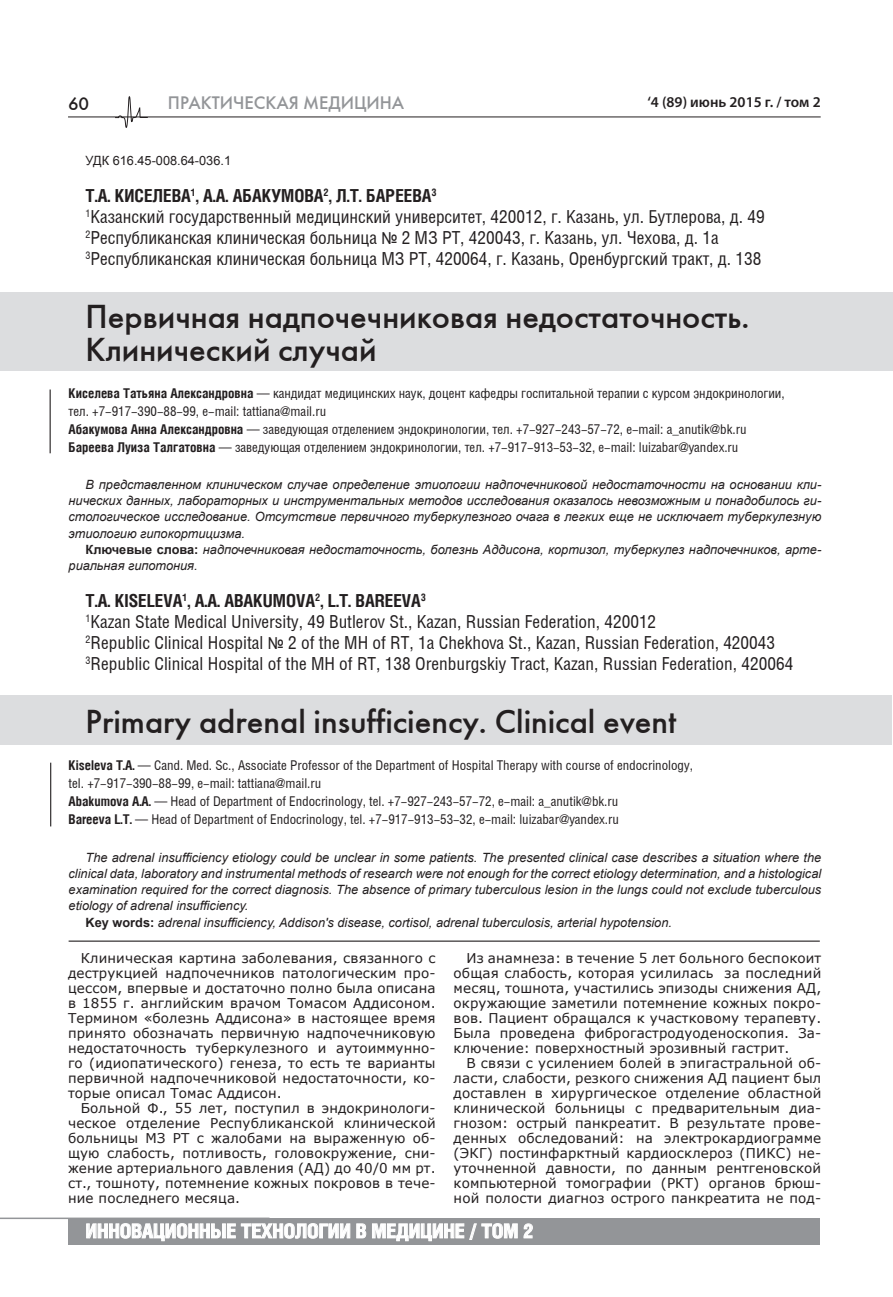
<style>
.page{position:relative;width:893px;height:1297px;background:#fff}
.page>*{position:absolute;margin:0;border:0;box-sizing:border-box;transform-origin:0 0}
.t1{font:33px/33px "Futuris C";color:#231f20}
.t2{font:700 19.5px "Helios Cond";color:#fff;scale:1.05 1}
.t3{font:18px/21px "Helios Cond";color:#231f20}
.t4{font:18px "Futuris C";color:#939598}
.t5{font:18px "Futuris C";color:#231f20}
.t6{font:600 15px "Myriad Pro";color:#231f20}
.t7{font:13.5px/15px "Verdana";letter-spacing:.01em;color:#231f20;text-align:justify}
.t8{font:13.5px/18px "Helios Cond";color:#231f20}
.t9{font:italic 12.75px/16.2px "Arial";color:#231f20;text-align:justify}
.t10{font:12.75px "Arial";color:#231f20}
.s1{font-weight:700}
.s2{font-family:"Arial";font-size:16.5px}
.s3{font-weight:700;font-style:normal}
</style>
<div class="page">
<hr style="left:0;top:1217px;width:269px;height:2px;background:#939598">
<svg style="left:114px;top:96px;width:35px;height:32px"></svg>
<hr style="left:68px;top:117px;width:753px;height:1px;background:#231f20">
<div style="left:69px;top:1218px;width:751px;height:27px;background:#939598"></div>
<svg style="left:86px;top:1223px;width:264px;height:18px"></svg>
<svg style="left:356px;top:1223px;width:10px;height:15px"></svg>
<svg style="left:372px;top:1223px;width:146px;height:18px"></svg>
<svg style="left:524px;top:1223px;width:9px;height:15px"></svg>
<div style="left:0;top:293px;width:893px;height:78px;background:#dcdddf"></div>
<div style="left:0;top:695px;width:891px;height:49px;background:#dcdddf"></div>
<hr style="left:50px;top:389px;width:1px;height:64px;background:#231f20">
<hr style="left:50px;top:763px;width:1px;height:63px;background:#231f20">
<hr style="left:69px;top:940px;width:751px;height:2px;background:#231f20">
<h3 class="t5" style="left:68px;top:93px;width:23px">60</h3>
<h3 class="t4" style="left:168px;top:92px;width:238px">ПРАКТИЧЕСКАЯ МЕДИЦИНА</h3>
<p class="t6" style="left:647px;top:92px;width:175px">‘4 (89) июнь 2015 г. / том 2</p>
<p class="t10" style="left:86px;top:152px;width:147px">УДК 616.45-008.64-036.1</p>
<p class="t3" style="left:86px;top:185px;width:680px"><span class="s1">Т.А. КИСЕЛЕВА</span><sup>1</sup><span class="s1">, А.А. АБАКУМОВА</span><sup>2</sup><span class="s1">, Л.Т. БАРЕЕВА</span><sup>3<br></sup><sup>1</sup>Казанский государственный медицинский университет, 420012, г. Казань, ул. Бутлерова, д. 49<br><sup>2</sup>Республиканская клиническая больница <span class="s2">№</span> 2 МЗ РТ, 420043, г. Казань, ул. Чехова, д. 1а <sup>3</sup>Республиканская клиническая больница МЗ РТ, 420064, г. Казань, Оренбургский тракт, д. 138</p>
<h1 class="t1" style="left:86px;top:300px;width:666px">Первичная надпочечниковая недостаточность.<br>Клинический случай</h1>
<p class="t8" style="left:69px;top:384px;width:718px"><span class="s1">Киселева Татьяна Александровна</span> — кандидат медицинских наук, доцент кафедры госпитальной терапии с курсом эндокринологии, тел. +7-917-390-88-99, e-mail: tattiana@mail.ru<br><span class="s1">Абакумова Анна Александровна</span> — заведующая отделением эндокринологии, тел. +7-927-243-57-72, e-mail: a_anutik@bk.ru <span class="s1">Бареева Луиза Талгатовна</span> — заведующая отделением эндокринологии, тел. +7-917-913-53-32, e-mail: luizabar@yandex.ru</p>
<p class="t9" style="left:69px;top:477px;width:754px;text-indent:17px">В представленном клиническом случае определение этиологии надпочечниковой недостаточности на основании кли&shy;нических данных, лабораторных и инструментальных методов исследования оказалось невозможным и понадобилось ги&shy;стологическое исследование. Отсутствие первичного туберкулезного очага в легких еще не исключает туберкулезную этиологию гипокортицизма.</p>
<p class="t9" style="left:69px;top:541px;width:754px;text-indent:17px"><span class="s3">Ключевые слова:</span> надпочечниковая недостаточность, болезнь Аддисона, кортизол, туберкулез надпочечников, арте&shy;риальная гипотония.</p>
<p class="t3" style="left:86px;top:590px;width:709px"><span class="s1">T.A. KISELEVA</span><sup>1</sup><span class="s1">, A.A. ABAKUMOVA</span><sup>2</sup><span class="s1">, L.T. BAREEVA</span><sup>3<br></sup><sup>1</sup>Kazan State Medical University, 49 Butlerov St., Kazan, Russian Federation, 420012<br><sup>2</sup>Republic Clinical Hospital <span class="s2">№</span> 2 of the MH of RT, 1a Chekhova St., Kazan, Russian Federation, 420043<br><sup>3</sup>Republic Clinical Hospital of the MH of RT, 138 Orenburgskiy Tract, Kazan, Russian Federation, 420064</p>
<h1 class="t1" style="left:86px;top:705px;width:592px">Primary adrenal insufficiency. Сlinical event</h1>
<p class="t8" style="left:69px;top:756px;width:626px"><span class="s1">Kiseleva T.A.</span> — Cand. Med. Sc., Associate Professor of the Department of Hospital Therapy with course of endocrinology, tel. +7-917-390-88-99, e-mail: tattiana@mail.ru<br><span class="s1">Abakumova A.A.</span> — Head of Department of Endocrinology, tel. +7-927-243-57-72, e-mail: a_anutik@bk.ru<br><span class="s1">Bareeva L.T.</span> — Head of Department of Endocrinology, tel. +7-917-913-53-32, e-mail: luizabar@yandex.ru</p>
<p class="t9" style="left:86px;top:849px;width:737px">The adrenal insufficiency etiology could be unclear in some patients. The presented clinical case describes a situation where the</p>
<p class="t9" style="left:69px;top:865px;width:754px">clinical data, laboratory and instrumental methods of research were not enough for the correct etiology determination, and a histological</p>
<p class="t9" style="left:69px;top:882px;width:754px">examination required for the correct diagnosis. The absence of primary tuberculous lesion in the lungs could not exclude tuberculous</p>
<p class="t9" style="left:69px;top:898px;width:181px">etiology of adrenal insufficiency.</p>
<p class="t9" style="left:86px;top:914px;width:588px"><span class="s3">Key words:</span> adrenal insufficiency, Addison's disease, cortisol, adrenal tuberculosis, arterial hypotension.</p>
<p class="t7" style="left:68px;top:950px;width:369px;text-indent:13px">Клиническая картина заболевания, связанного с деструкцией надпочечников патологическим про&shy;цессом, впервые и достаточно полно была описана в 1855 г. английским врачом Томасом Аддисоном.<br>Термином «болезнь Аддисона» в настоящее время принято обозначать первичную надпочечниковую недостаточность туберкулезного и аутоиммунно&shy;го (идиопатического) генеза, то есть те варианты первичной надпочечниковой недостаточности, ко&shy;торые описал Томас Аддисон.</p>
<p class="t7" style="left:68px;top:1100px;width:369px;text-indent:13px">Больной Ф., 55 лет, поступил в эндокринологи&shy;ческое отделение Республиканской клинической больницы МЗ РТ с жалобами на выраженную об&shy;щую слабость, потливость, головокружение, сни&shy;жение артериального давления (АД) до 40/0 мм рт. ст., тошноту, потемнение кожных покровов в тече&shy;ние последнего месяца.</p>
<p class="t7" style="left:454px;top:950px;width:369px;text-indent:13px">Из анамнеза: в течение 5 лет больного беспокоит общая слабость, которая усилилась за последний месяц, тошнота, участились эпизоды снижения АД, окружающие заметили потемнение кожных покро&shy;вов. Пациент обращался к участковому терапевту.<br>Была проведена фиброгастродуоденоскопия. За&shy;ключение: поверхностный эрозивный гастрит.</p>
<p class="t7" style="left:454px;top:1055px;width:369px;text-indent:13px">В связи с усилением болей в эпигастральной об&shy;ласти, слабости, резкого снижения АД пациент был доставлен в хирургическое отделение областной клинической больницы с предварительным диа&shy;гнозом: острый панкреатит. В результате прове&shy;денных обследований: на электрокардиограмме (ЭКГ) постинфарктный кардиосклероз (ПИКС) не&shy;уточненной давности, по данным рентгеновской компьютерной томографии (РКТ) органов брюш&shy;ной полости диагноз острого панкреатита не под-</p>
<h2 class="t2" style="left:86px;top:1219px;width:428px">ИННОВАЦИОННЫЕ ТЕХНОЛОГИИ В МЕДИЦИНЕ / ТОМ 2</h2>
</div>
